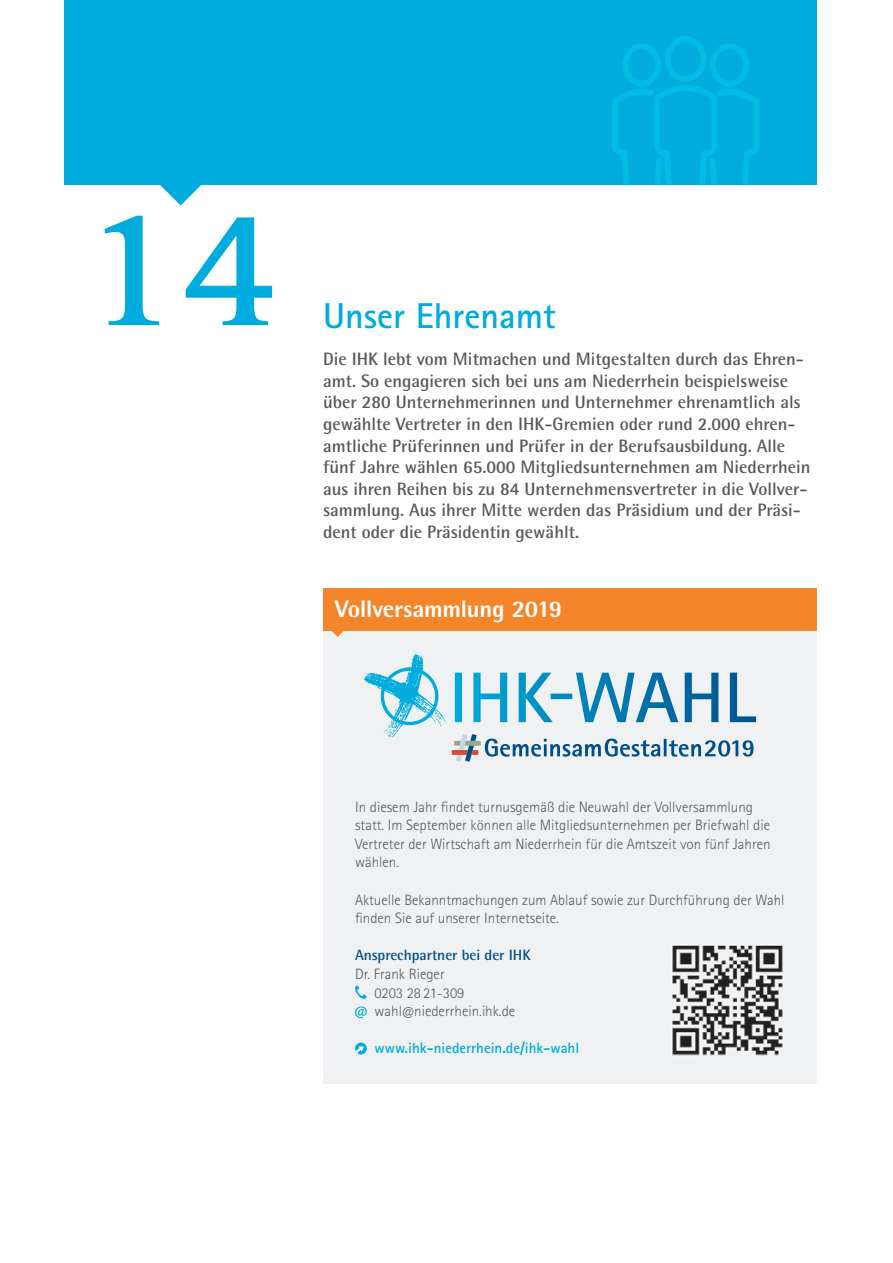
<style>
.page{position:relative;width:893px;height:1263px;background:#fff}
.page>*{position:absolute;margin:0;border:0;box-sizing:border-box;transform-origin:0 0}
.t1{font:700 175.65px "Rotis Serif Pro";color:#00acdd}
.t2{font:700 36px "Rotis Sans Serif Pro";color:#00acdd}
.t3{font:800 24px "Rotis Semi Sans Pro";letter-spacing:-.01em;color:#fff}
.t4{font:700 18px/21.6px "Rotis Semi Sans Pro";color:#57585a}
.t5{font:300 15px/18.6px "Rotis Sans Serif Pro";color:#57585a}
.t6{font:700 15px "Rotis Sans Serif Pro";color:#00acdd}
.t7{font:700 15px "Rotis Semi Sans";color:#004f8c}
</style>
<div class="page">
<div style="left:323px;top:630px;width:493px;height:454px;background:#f0f1f2"></div>
<div style="left:64px;top:0;width:752px;height:184px;background:#00acdd"></div>
<svg style="left:612px;top:36px;width:147px;height:148px"></svg>
<svg style="left:160px;top:184px;width:42px;height:21px"></svg>
<div style="left:323px;top:588px;width:493px;height:43px;background:#f5852a"></div>
<svg style="left:332px;top:631px;width:12px;height:6px"></svg>
<svg style="left:355px;top:985px;width:11px;height:14px"></svg>
<svg style="left:355px;top:1006px;width:12px;height:12px"></svg>
<div style="left:355px;top:1042px;width:12px;height:12px;background:#00acdd;border-radius:50%"></div>
<svg style="left:356px;top:1046px;width:8px;height:7px"></svg>
<img style="left:672px;top:945px;width:111px;height:111px">
<svg style="left:455px;top:673px;width:301px;height:49px"></svg>
<svg style="left:364px;top:654px;width:82px;height:84px"></svg>
<svg style="left:452px;top:734px;width:301px;height:28px"></svg>
<h1 class="t1" style="left:82px;top:158px;width:197px">14</h1>
<h2 class="t2" style="left:323px;top:293px;width:234px">Unser Ehrenamt</h2>
<p class="t4" style="left:323px;top:348px;width:489px">Die IHK lebt vom Mitmachen und Mitgestalten durch das Ehren&shy;amt. So engagieren sich bei uns am Niederrhein beispielsweise über 280 Unternehmerinnen und Unternehmer ehrenamtlich als gewählte Vertreter in den IHK-Gremien oder rund 2.000 ehren&shy;amtliche Prüferinnen und Prüfer in der Berufsausbildung. Alle fünf Jahre wählen 65.000 Mitgliedsunternehmen am Niederrhein aus ihren Reihen bis zu 84 Unternehmensvertreter in die Vollver&shy;sammlung. Aus ihrer Mitte werden das Präsidium und der Präsi&shy;dent oder die Präsidentin gewählt.</p>
<h3 class="t3" style="left:335px;top:594px;width:229px">Vollversammlung 2019</h3>
<p class="t5" style="left:355px;top:797px;width:417px">In diesem Jahr findet turnusgemäß die neuwahl der Vollversammlung statt. Im September können alle Mitgliedsunternehmen per Briefwahl die Vertreter der Wirtschaft am niederrhein für die amtszeit von fünf Jahren wählen.</p>
<p class="t5" style="left:355px;top:890px;width:431px">aktuelle Bekanntmachungen zum ablauf sowie zur Durchführung der Wahl finden Sie auf unserer Internetseite.</p>
<p class="t7" style="left:355px;top:946px;width:177px">Ansprechpartner bei der IHK</p>
<p class="t5" style="left:375px;top:965px;width:142px;text-indent:-19px">Dr. Frank rieger<br>0203 28 21-309 wahl@niederrhein.ihk.de</p>
<p class="t6" style="left:375px;top:1039px;width:206px">www.ihk-niederrhein.de/ihk-wahl</p>
</div>
